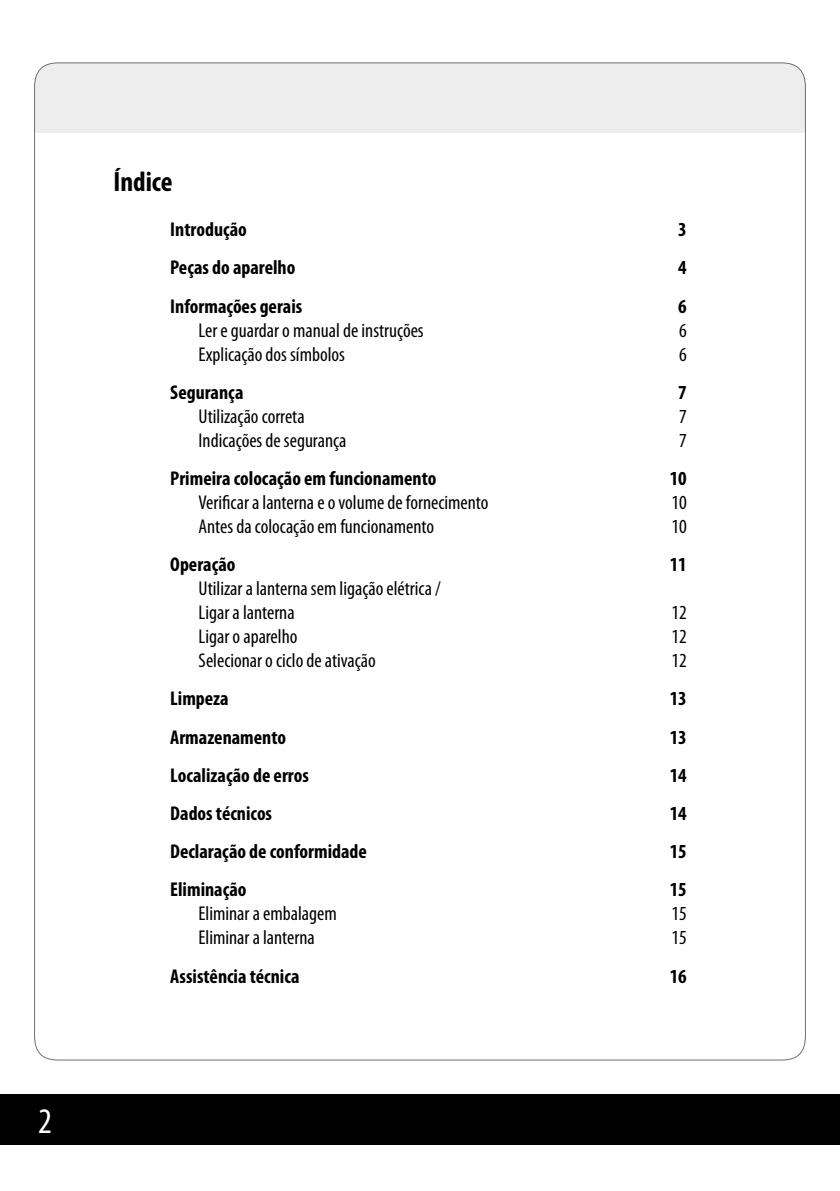
<style>
.page{position:relative;width:840px;height:1191px;background:#fff}
.page>*{position:absolute;margin:0;border:0;box-sizing:border-box;transform-origin:0 0}
.t1{font:condensed 36px "Myriad Pro";color:#fff}
.t2{font:700 condensed 28px "Myriad Pro";color:#000}
.t3{font:condensed 20px/24px "Myriad Pro";color:#000}
.t4{font:700 condensed 20px "Myriad Pro";color:#000}
</style>
<div class="page">
<div style="left:35px;top:63px;width:770px;height:70px;background:#ededed"></div>
<div style="left:0;top:1094px;width:839px;height:50px;background:#000"></div>
<h1 class="t1" style="left:38px;top:1099px;width:15px">2</h1>
<h2 class="t2" style="left:113px;top:164px;width:61px">Índice</h2>
<p class="t4" style="left:170px;top:217px;width:78px">Introdução</p>
<p class="t4" style="left:678px;top:217px;width:10px">3</p>
<p class="t4" style="left:170px;top:255px;width:126px">Peças do aparelho</p>
<p class="t4" style="left:678px;top:255px;width:10px">4</p>
<p class="t4" style="left:170px;top:293px;width:133px">Informações gerais</p>
<p class="t4" style="left:678px;top:293px;width:10px">6</p>
<p class="t3" style="left:198px;top:318px;width:226px">Ler e guardar o manual de instruções</p>
<p class="t3" style="left:678px;top:318px;width:9px">6</p>
<p class="t3" style="left:198px;top:342px;width:148px">Explicação dos símbolos</p>
<p class="t3" style="left:678px;top:342px;width:9px">6</p>
<p class="t4" style="left:170px;top:379px;width:75px">Segurança</p>
<p class="t4" style="left:678px;top:379px;width:10px">7</p>
<p class="t3" style="left:198px;top:404px;width:107px">Utilização correta</p>
<p class="t3" style="left:678px;top:404px;width:9px">7</p>
<p class="t3" style="left:198px;top:428px;width:149px">Indicações de segurança</p>
<p class="t3" style="left:678px;top:428px;width:9px">7</p>
<p class="t4" style="left:170px;top:466px;width:267px">Primeira colocação em funcionamento</p>
<p class="t4" style="left:669px;top:466px;width:19px">10</p>
<p class="t3" style="left:198px;top:490px;width:291px">Verificar a lanterna e o volume de fornecimento</p>
<p class="t3" style="left:671px;top:490px;width:17px">10</p>
<p class="t3" style="left:198px;top:514px;width:237px">Antes da colocação em funcionamento</p>
<p class="t3" style="left:671px;top:514px;width:17px">10</p>
<p class="t4" style="left:170px;top:552px;width:67px">Operação</p>
<p class="t4" style="left:669px;top:552px;width:19px">11</p>
<p class="t3" style="left:198px;top:576px;width:243px">Utilizar a lanterna sem ligação elétrica /<br>Ligar a lanterna</p>
<p class="t3" style="left:671px;top:600px;width:17px">12</p>
<p class="t3" style="left:198px;top:624px;width:100px">Ligar o aparelho</p>
<p class="t3" style="left:671px;top:624px;width:17px">12</p>
<p class="t3" style="left:198px;top:648px;width:179px">Selecionar o ciclo de ativação</p>
<p class="t3" style="left:671px;top:648px;width:17px">12</p>
<p class="t4" style="left:170px;top:686px;width:60px">Limpeza</p>
<p class="t4" style="left:669px;top:686px;width:19px">13</p>
<p class="t4" style="left:170px;top:724px;width:117px">Armazenamento</p>
<p class="t4" style="left:669px;top:724px;width:19px">13</p>
<p class="t4" style="left:170px;top:762px;width:140px">Localização de erros</p>
<p class="t4" style="left:669px;top:762px;width:19px">14</p>
<p class="t4" style="left:170px;top:801px;width:103px">Dados técnicos</p>
<p class="t4" style="left:669px;top:801px;width:19px">14</p>
<p class="t4" style="left:170px;top:839px;width:198px">Declaração de conformidade</p>
<p class="t4" style="left:669px;top:839px;width:19px">15</p>
<p class="t4" style="left:170px;top:877px;width:78px">Eliminação</p>
<p class="t4" style="left:669px;top:877px;width:19px">15</p>
<p class="t3" style="left:198px;top:901px;width:140px">Eliminar a embalagem</p>
<p class="t3" style="left:671px;top:901px;width:17px">15</p>
<p class="t3" style="left:198px;top:925px;width:118px">Eliminar a lanterna</p>
<p class="t3" style="left:671px;top:925px;width:17px">15</p>
<p class="t4" style="left:170px;top:963px;width:131px">Assistência técnica</p>
<p class="t4" style="left:669px;top:963px;width:19px">16</p>
</div>
